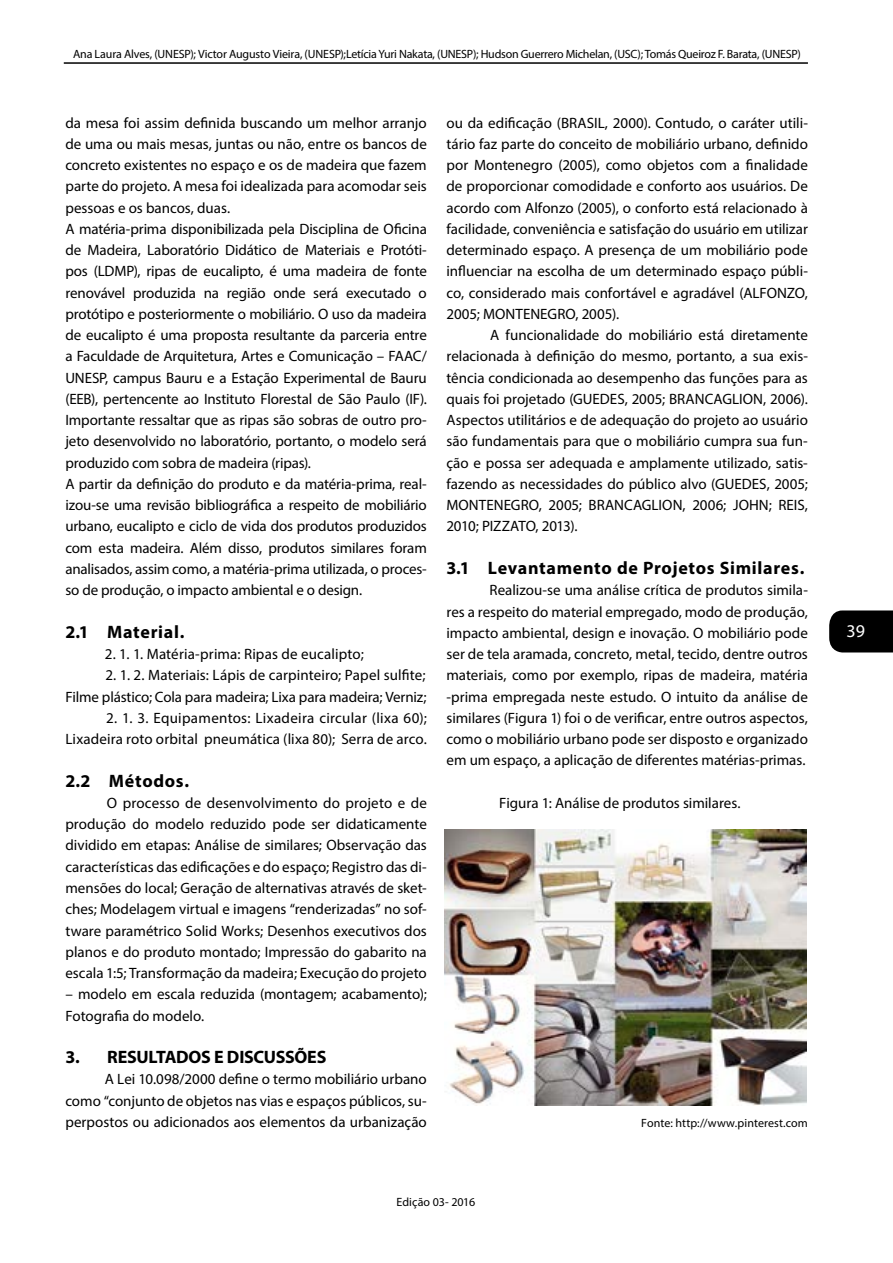
<style>
.page{position:relative;width:893px;height:1263px;background:#fff}
.page>*{position:absolute;margin:0;border:0;box-sizing:border-box;transform-origin:0 0}
.t1{font:700 18px "Myriad Pro";letter-spacing:.04em;color:#000}
.t2{font:18px "Myriad Pro";color:#fff}
.t3{font:15px/21.3px "Myriad Pro";letter-spacing:-.005em;color:#000;text-align:justify}
.t4{font:15px/21.3px "Myriad Pro";letter-spacing:.015em;color:#000;text-align:right}
.t5{font:12px "Myriad Pro";letter-spacing:-.015em;color:#000}
.t6{font:12px "Myriad Pro";letter-spacing:.005em;color:#000}
</style>
<div class="page">
<div style="left:829px;top:610px;width:64px;height:42px;background:#000"></div>
<hr style="left:64px;top:62px;width:744px;height:2px;background:#000">
<img style="left:445px;top:829px;width:361px;height:276px">
<p class="t5" style="left:73px;top:46px;width:729px">Ana Laura Alves, (UNESP); Victor Augusto Vieira, (UNESP);Letícia Yuri Nakata, (UNESP); Hudson Guerrero Michelan, (USC); Tomás Queiroz F. Barata, (UNESP)</p>
<p class="t3" style="left:65px;top:112px;width:363px;text-align:left">da mesa foi assim definida buscando um melhor arranjo de uma ou mais mesas, juntas ou não, entre os bancos de concreto existentes no espaço e os de madeira que fazem parte do projeto. A mesa foi idealizada para acomodar seis pessoas e os bancos, duas.<br>A matéria-prima disponibilizada pela Disciplina de Oficina de Madeira, Laboratório Didático de Materiais e Protóti&shy;pos (LDMP), ripas de eucalipto, é uma madeira de fonte renovável produzida na região onde será executado o protótipo e posteriormente o mobiliário. O uso da madeira de eucalipto é uma proposta resultante da parceria entre a Faculdade de Arquitetura, Artes e Comunicação – FAAC/ UNESP, campus Bauru e a Estação Experimental de Bauru (EEB), pertencente ao Instituto Florestal de São Paulo (IF).<br>Importante ressaltar que as ripas são sobras de outro pro&shy;jeto desenvolvido no laboratório, portanto, o modelo será produzido com sobra de madeira (ripas).<br>A partir da definição do produto e da matéria-prima, real&shy;izou-se uma revisão bibliográfica a respeito de mobiliário urbano, eucalipto e ciclo de vida dos produtos produzidos com esta madeira. Além disso, produtos similares foram analisados, assim como, a matéria-prima utilizada, o proces&shy;so de produção, o impacto ambiental e o design.</p>
<p class="t1" style="left:65px;top:620px;width:120px">2.1 Material.</p>
<p class="t3" style="left:105px;top:643px;width:260px">2. 1. 1. Matéria-prima: Ripas de eucalipto;</p>
<p class="t3" style="left:65px;top:664px;width:363px;text-align:right">2. 1. 2. Materiais: Lápis de carpinteiro; Papel sulfite;<br>Filme plástico; Cola para madeira; Lixa para madeira; Verniz;</p>
<p class="t4" style="left:65px;top:707px;width:363px">2. 1. 3. Equipamentos: Lixadeira circular (lixa 60);<br>Lixadeira roto orbital pneumática (lixa 80); Serra de arco.</p>
<p class="t1" style="left:65px;top:769px;width:125px">2.2 Métodos.</p>
<p class="t3" style="left:65px;top:792px;width:363px;text-indent:42px">O processo de desenvolvimento do projeto e de produção do modelo reduzido pode ser didaticamente dividido em etapas: Análise de similares; Observação das características das edificações e do espaço; Registro das di&shy;mensões do local; Geração de alternativas através de sket&shy;ches; Modelagem virtual e imagens “renderizadas” no sof&shy;tware paramétrico Solid Works; Desenhos executivos dos planos e do produto montado; Impressão do gabarito na escala 1:5; Transformação da madeira; Execução do projeto</p>
<p class="t3" style="left:65px;top:983px;width:363px">– modelo em escala reduzida (montagem; acabamento);<br>Fotografia do modelo.</p>
<p class="t1" style="left:65px;top:1045px;width:53px">3. RESULTADOS</p>
<p class="t1" style="left:214px;top:1045px;width:24px">E DISCUSS</p>
<p class="t1" style="left:295px;top:1045px;width:23px">ÕES</p>
<p class="t3" style="left:65px;top:1068px;width:363px;text-indent:40px">A Lei 10.098/2000 define o termo mobiliário urbano como “conjunto de objetos nas vias e espaços públicos, su&shy;perpostos ou adicionados aos elementos da urbanização</p>
<p class="t3" style="left:446px;top:112px;width:363px">ou da edificação (BRASIL, 2000). Contudo, o caráter utili&shy;tário faz parte do conceito de mobiliário urbano, definido por Montenegro (2005), como objetos com a finalidade de proporcionar comodidade e conforto aos usuários. De acordo com Alfonzo (2005), o conforto está relacionado à facilidade, conveniência e satisfação do usuário em utilizar determinado espaço. A presença de um mobiliário pode influenciar na escolha de um determinado espaço públi&shy;co, considerado mais confortável e agradável (ALFONZO, 2005; MONTENEGRO, 2005).</p>
<p class="t3" style="left:446px;top:324px;width:363px;text-indent:44px">A funcionalidade do mobiliário está diretamente relacionada à definição do mesmo, portanto, a sua exis&shy;tência condicionada ao desempenho das funções para as quais foi projetado (GUEDES, 2005; BRANCAGLION, 2006).<br>Aspectos utilitários e de adequação do projeto ao usuário são fundamentais para que o mobiliário cumpra sua fun&shy;ção e possa ser adequada e amplamente utilizado, satis&shy;fazendo as necessidades do público alvo (GUEDES, 2005; MONTENEGRO, 2005; BRANCAGLION, 2006; JOHN; REIS, 2010; PIZZATO, 2013).</p>
<p class="t1" style="left:446px;top:556px;width:359px">3.1 Levantamento de Projetos Similares.</p>
<p class="t3" style="left:446px;top:579px;width:363px;text-indent:43px">Realizou-se uma análise crítica de produtos simila&shy;res a respeito do material empregado, modo de produção, impacto ambiental, design e inovação. O mobiliário pode ser de tela aramada, concreto, metal, tecido, dentre outros materiais, como por exemplo, ripas de madeira, matéria -prima empregada neste estudo. O intuito da análise de similares (Figura 1) foi o de verificar, entre outros aspectos, como o mobiliário urbano pode ser disposto e organizado em um espaço, a aplicação de diferentes matérias-primas.</p>
<p class="t3" style="left:499px;top:792px;width:243px">Figura 1: Análise de produtos similares.</p>
<p class="t6" style="left:641px;top:1115px;width:168px">Fonte: http://www.pinterest.com</p>
<p class="t5" style="left:397px;top:1194px;width:80px">Edição 03- 2016</p>
<p class="t2" style="left:847px;top:620px;width:20px">39</p>
</div>
